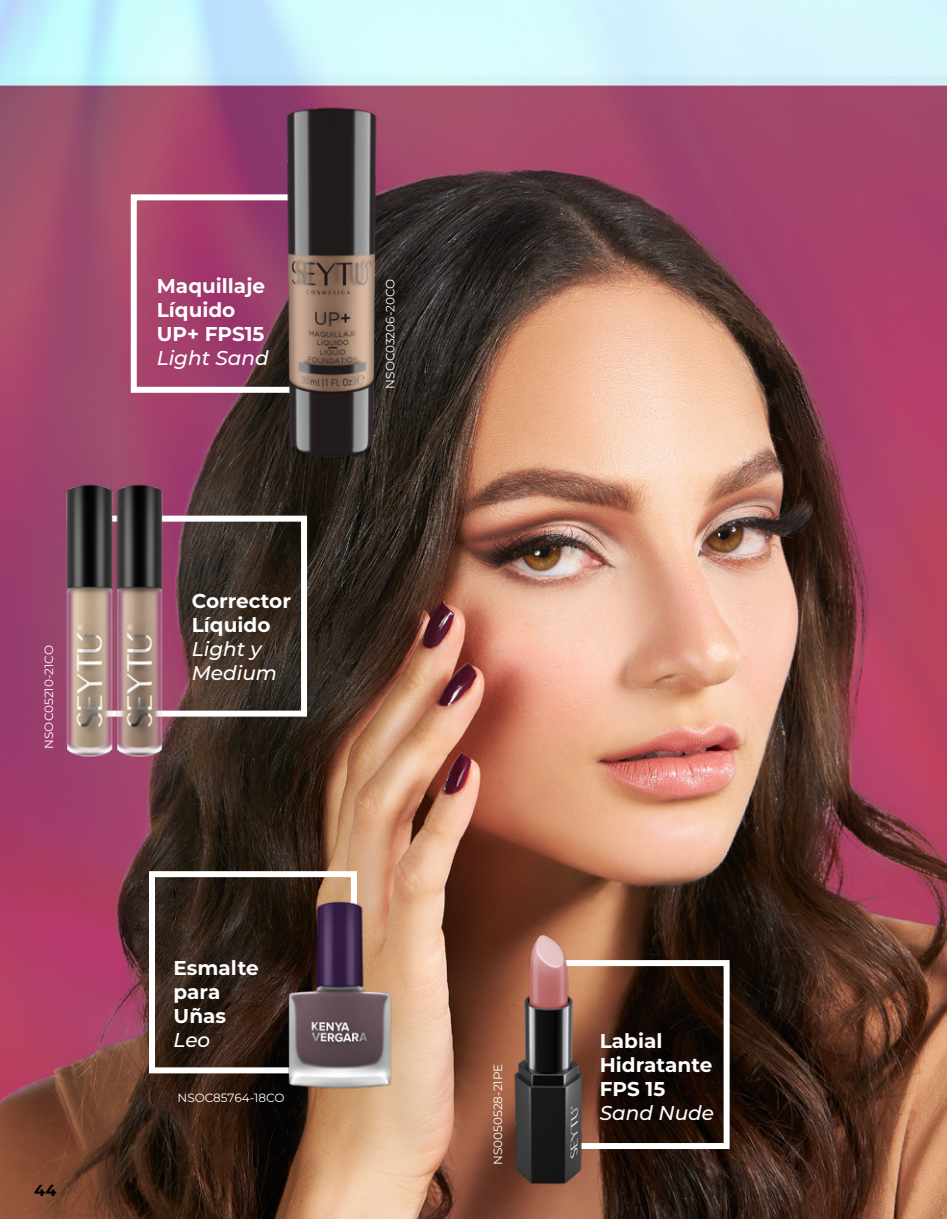
<style>
.page{position:relative;width:947px;height:1219px;background:#fff}
.page>*{position:absolute;margin:0;border:0;box-sizing:border-box;transform-origin:0 0}
.t1{font:700 20px/24px "Montserrat";color:#fff}
.t2{font:italic 500 20px/24px "Montserrat";color:#fff}
.t3{font:700 16px "Montserrat";color:#000}
.t4{font:12px "Montserrat";color:#fff}
</style>
<div class="page">
<img style="left:0;top:0;width:947px;height:1219px">
<div style="left:539px;top:960px;width:190px;height:189px;border:6px solid #fff"></div>
<img style="left:494px;top:925px;width:108px;height:270px">
<div style="left:131px;top:194px;width:208px;height:199px;border:6px solid #fff"></div>
<div style="left:149px;top:871px;width:208px;height:202px;border:6px solid #fff"></div>
<img style="left:278px;top:899px;width:121px;height:194px">
<div style="left:96px;top:516px;width:211px;height:201px;border:6px solid #fff"></div>
<img style="left:56px;top:481px;width:53px;height:278px">
<img style="left:109px;top:481px;width:62px;height:278px">
<img style="left:241px;top:100px;width:181px;height:364px">
<p class="t4" style="left:41px;top:749px;width:105px;rotate:-90deg">NSOC05210-21CO</p>
<p class="t3" style="left:34px;top:1178px;width:24px">44</p>
<p class="t1" style="left:157px;top:273px;width:110px">Maquillaje<br>Líquido<br>UP+ FPS15</p>
<p class="t2" style="left:157px;top:345px;width:113px">Light Sand</p>
<p class="t1" style="left:192px;top:588px;width:101px">Corrector<br>Líquido</p>
<p class="t2" style="left:192px;top:636px;width:87px">Light y<br>Medium</p>
<p class="t4" style="left:382px;top:389px;width:111px;rotate:-90deg">NSOC03206-20CO</p>
<p class="t1" style="left:174px;top:955px;width:87px">Esmalte para<br>Uñas</p>
<p class="t2" style="left:174px;top:1027px;width:38px">Leo</p>
<p class="t4" style="left:178px;top:1089px;width:109px">NSOC85764-18CO</p>
<p class="t4" style="left:490px;top:1165px;width:103px;rotate:-90deg">NS0050528-21PE</p>
<p class="t1" style="left:600px;top:1028px;width:114px">Labial<br>Hidratante<br>FPS 15</p>
<p class="t2" style="left:600px;top:1100px;width:116px">Sand Nude</p>
</div>
